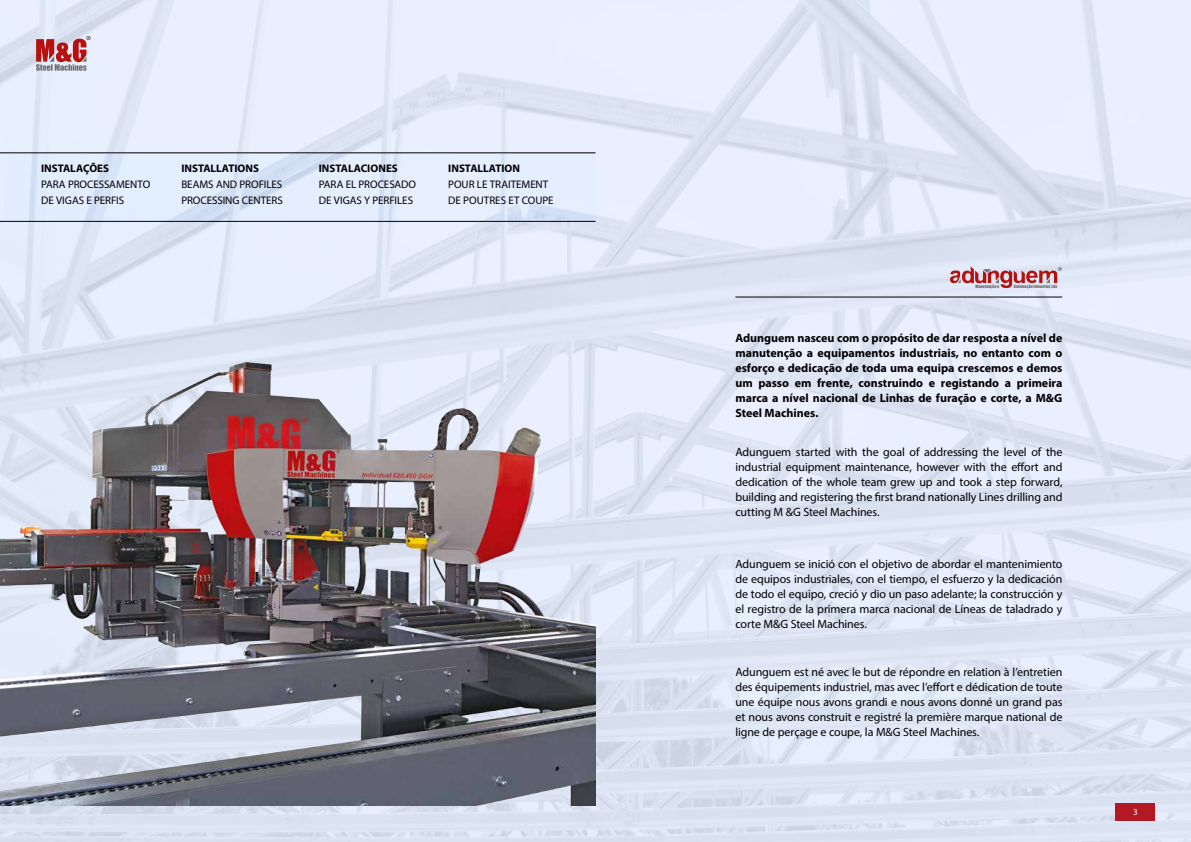
<style>
.page{position:relative;width:1191px;height:842px;background:#fff}
.page>*{position:absolute;margin:0;border:0;box-sizing:border-box;transform-origin:0 0}
.t1{font:12px/15px "Myriad Pro";letter-spacing:-.01em;color:#000;text-align:justify}
.t2{font:700 12px/15px "Myriad Pro";color:#000;text-align:justify}
.t3{font:11px/16.3px "Myriad Pro";color:#000}
.t4{font:700 11px "Myriad Pro";color:#000}
.t5{font:9px "Myriad Pro";color:#fff}
.t6{font:4.1px "Impact";color:#706f6f}
</style>
<div class="page">
<img style="left:0;top:0;width:1191px;height:842px">
<div style="left:1115px;top:804px;width:40px;height:17px;background:#b31824"></div>
<svg style="left:4px;top:154px;width:591px;height:67px;background:#e0eafc"></svg>
<svg style="left:950px;top:266px;width:111px;height:22px;background:#d0a1ac"></svg>
<img style="left:0;top:313px;width:595px;height:493px">
<hr style="left:735px;top:297px;width:327px;height:1px;background:#000">
<hr style="left:0;top:153px;width:595px;height:1px;background:#000">
<hr style="left:0;top:221px;width:595px;height:1px;background:#000">
<svg style="left:36px;top:36px;width:54px;height:35px;background:#c17f86"></svg>
<p class="t4" style="left:41px;top:161px;width:70px">INSTALAÇÕES</p>
<p class="t3" style="left:41px;top:176px;width:111px">PARA PROCESSAMENTO<br>DE VIGAS E PERFIS</p>
<p class="t4" style="left:181px;top:161px;width:79px">INSTALLATIONS</p>
<p class="t3" style="left:181px;top:176px;width:103px">BEAMS AND PROFILES<br>PROCESSING CENTERS</p>
<p class="t4" style="left:319px;top:161px;width:81px">INSTALACIONES</p>
<p class="t3" style="left:319px;top:176px;width:99px">PARA EL PROCESADO<br>DE VIGAS Y PERFILES</p>
<p class="t4" style="left:448px;top:161px;width:73px">INSTALLATION</p>
<p class="t3" style="left:448px;top:176px;width:107px">POUR LE TRAITEMENT<br>DE POUTRES ET COUPE</p>
<p class="t6" style="left:975px;top:283px;width:25px">Manutenção e</p>
<p class="t6" style="left:1014px;top:283px;width:45px">Automação Industrial, Lda</p>
<p class="t2" style="left:735px;top:330px;width:328px">Adunguem nasceu com o propósito de dar resposta a nível de manutenção a equipamentos industriais, no entanto com o esforço e dedicação de toda uma equipa crescemos e demos um passo em frente, construindo e registando a primeira marca a nível nacional de Linhas de furação e corte, a M&amp;G Steel Machines.</p>
<p class="t1" style="left:735px;top:444px;width:328px">Adunguem started with the goal of addressing the level of the industrial equipment maintenance, however with the effort and dedication of the whole team grew up and took a step forward, building and registering the first brand nationally Lines drilling and cutting M &amp;G Steel Machines.</p>
<p class="t1" style="left:735px;top:556px;width:328px">Adunguem se inició con el objetivo de abordar el mantenimiento de equipos industriales, con el tiempo, el esfuerzo y la dedicación de todo el equipo, creció y dio un paso adelante; la construcción y el registro de la primera marca nacional de Líneas de taladrado y corte M&amp;G Steel Machines.</p>
<p class="t1" style="left:735px;top:664px;width:328px">Adunguem est né avec le but de répondre en relation à l’entretien des équipements industriel, mas avec l’effort e dédication de toute une équipe nous avons grandi e nous avons donné un grand pas et nous avons construit e registré la première marque national de ligne de perçage e coupe, la M&amp;G Steel Machines.</p>
<p class="t5" style="left:1133px;top:807px;width:6px">3</p>
</div>
